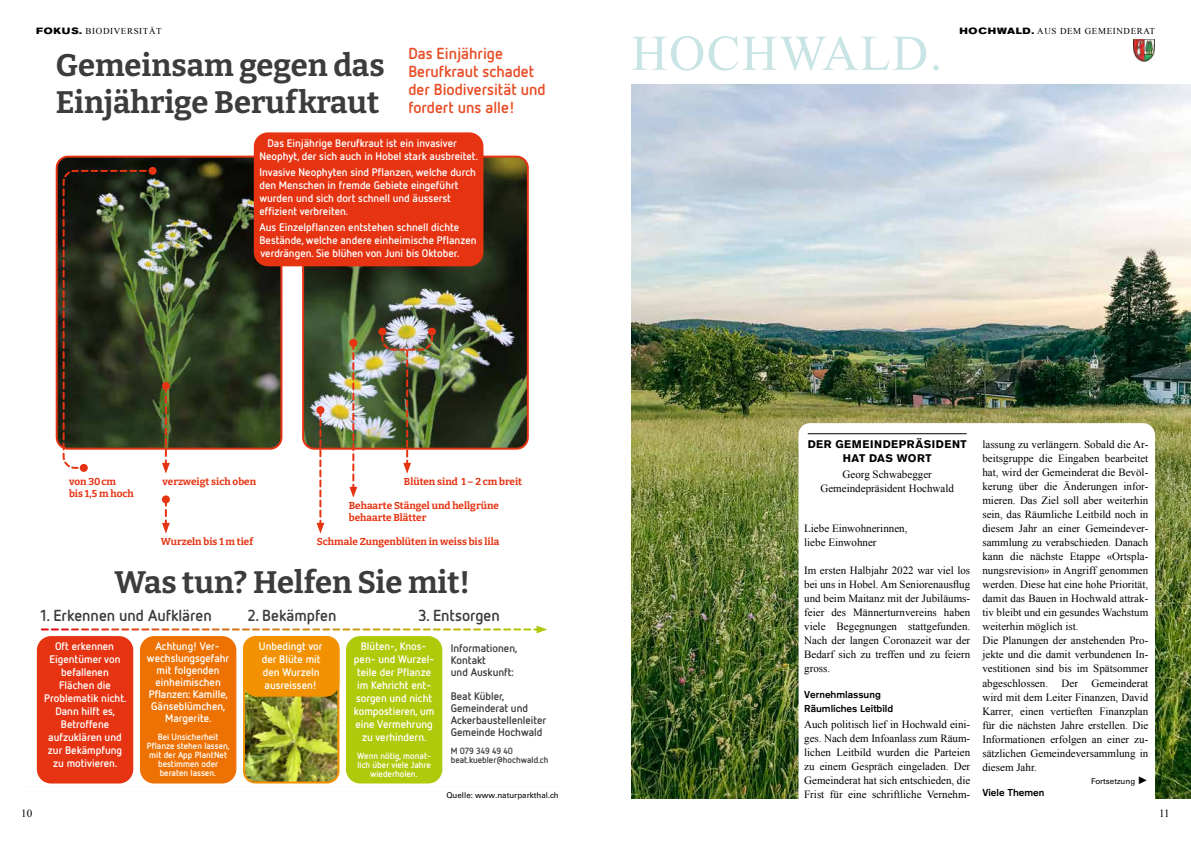
<style>
.page{position:relative;width:1191px;height:842px;background:#fff}
.page>*{position:absolute;margin:0;border:0;box-sizing:border-box;transform-origin:0 0}
.t1{font:50px "Times New Roman";letter-spacing:.03em;color:#c8e4e4}
.t2{font:700 31px/37.2px "Bitter";color:#3c3c3b}
.t3{font:700 16px/18px "Netto OT";color:#e94c24}
.t4{font:700 16px "Netto OT";color:#3c3c3b}
.t5{font:11px/14px "Times New Roman";color:#000}
.t6{font:700 11px/13px "Netto OT";color:#fff}
.t7{font:700 11px/12px "Netto OT";letter-spacing:-.005em;color:#3c3c3b}
.t8{font:700 11px/14px "Akzidenz Grotesk BE";letter-spacing:.05em;color:#000;text-align:center}
.t9{font:700 10px/12px "Bitter";color:#e63312}
.t10{font:10px/14px "BSA Akzidenz Grotesk BQ";color:#000}
.t11{font:700 9px/9px "Netto OT";color:#fff;text-align:center}
.t12{font:9px "Times New Roman";letter-spacing:.07em;color:#000}
.t13{font:700 9px/9px "Netto OT";letter-spacing:-.005em;color:#3c3c3b}
.t14{font:8px "Univers LT";color:#000}
.s1{font-family:"Akzidenz Grotesk BE";font-weight:700;font-stretch:expanded}
.s2{font-family:"Times New Roman";font-size:11px}
</style>
<div class="page">
<img style="left:631px;top:84px;width:560px;height:714px">
<svg style="left:798px;top:423px;width:357px;height:376px"></svg>
<hr style="left:807px;top:433px;width:159px;height:1px;background:#000">
<img style="left:1133px;top:39px;width:21px;height:23px">
<img style="left:244px;top:692px;width:94px;height:90px">
<div style="left:243px;top:636px;width:96px;height:147px;border:2px solid #f39200;border-radius:11px"></div>
<div style="left:243px;top:636px;width:96px;height:61px;background:#f39200;border-radius:14px"></div>
<img style="left:57px;top:157px;width:224px;height:290px">
<div style="left:56px;top:156px;width:226px;height:294px;border:2px solid #e63312;border-radius:11px"></div>
<img style="left:305px;top:157px;width:223px;height:290px">
<div style="left:302px;top:156px;width:227px;height:294px;border:2px solid #e63312;border-radius:11px"></div>
<svg style="left:62px;top:169px;width:93px;height:300px;background:#3c422d"></svg>
<div style="left:80px;top:464px;width:8px;height:8px;background:#e63312;border-radius:50%"></div>
<div style="left:149px;top:167px;width:8px;height:8px;background:#e63312;border-radius:50%"></div>
<svg style="left:378px;top:328px;width:8px;height:8px"></svg>
<div style="left:428px;top:328px;width:8px;height:8px;background:#e63312;border-radius:50%"></div>
<div style="left:316px;top:406px;width:8px;height:8px;background:#e63312;border-radius:50%"></div>
<svg style="left:316px;top:410px;width:8px;height:124px"></svg>
<div style="left:162px;top:495px;width:8px;height:8px;background:#e63312;border-radius:50%"></div>
<svg style="left:162px;top:499px;width:8px;height:35px"></svg>
<img style="left:380px;top:330px;width:54px;height:144px">
<div style="left:254px;top:132px;width:229px;height:134px;background:#e63312;border-radius:14px"></div>
<div style="left:162px;top:382px;width:8px;height:8px;background:#e63312;border-radius:50%"></div>
<svg style="left:162px;top:386px;width:8px;height:88px"></svg>
<div style="left:37px;top:636px;width:96px;height:147px;background:#e63312;border-radius:14px"></div>
<div style="left:140px;top:636px;width:96px;height:147px;background:#ee7203;border-radius:14px"></div>
<div style="left:346px;top:636px;width:96px;height:147px;background:#afca0b;border-radius:14px"></div>
<svg style="left:42px;top:625px;width:505px;height:8px"></svg>
<div style="left:349px;top:339px;width:8px;height:8px;background:#e63312;border-radius:50%"></div>
<svg style="left:349px;top:343px;width:8px;height:155px"></svg>
<p class="t12" style="left:36px;top:25px;width:127px"><span class="s1">FOKUS.</span> BIODIVERSITÄT</p>
<h2 class="t2" style="left:56px;top:46px;width:330px">Gemeinsam gegen das<br>Einjährige Berufkraut</h2>
<h3 class="t3" style="left:408px;top:44px;width:139px">Das Einjährige<br>Berufkraut schadet der Biodiversität und fordert uns alle!</h3>
<p class="t6" style="left:259px;top:136px;width:220px;text-indent:8px">Das Einjährige Berufkraut ist ein invasiver<br>Neophyt, der sich auch in Hobel stark ausbreitet.</p>
<p class="t6" style="left:259px;top:165px;width:218px">Invasive Neophyten sind Pflanzen, welche durch den Menschen in fremde Gebiete eingeführt wurden und sich dort schnell und äusserst effizient verbreiten.</p>
<p class="t6" style="left:259px;top:220px;width:218px">Aus Einzelpflanzen entstehen schnell dichte<br>Bestände, welche andere einheimische Pflanzen verdrängen. Sie blühen von Juni bis Oktober.</p>
<p class="t9" style="left:69px;top:475px;width:66px">von 30cm<br>bis 1,5 m hoch</p>
<p class="t9" style="left:404px;top:475px;width:120px">Blüten sind 1 – 2 cm breit</p>
<p class="t9" style="left:317px;top:535px;width:184px">Schmale Zungenblüten in weiss bis lila</p>
<p class="t9" style="left:163px;top:475px;width:95px">verzweigt sich oben</p>
<p class="t9" style="left:349px;top:499px;width:152px">Behaarte Stängel und hellgrüne behaarte Blätter</p>
<p class="t9" style="left:161px;top:535px;width:94px">Wurzeln bis 1 m tief</p>
<h2 class="t2" style="left:114px;top:563px;width:357px">Was tun? Helfen Sie mit!</h2>
<h3 class="t4" style="left:41px;top:605px;width:173px">1. Erkennen und Aufklären</h3>
<h3 class="t4" style="left:248px;top:605px;width:90px">2. Bekämpfen</h3>
<h3 class="t4" style="left:418px;top:605px;width:83px">3. Entsorgen</h3>
<p class="t7" style="left:451px;top:641px;width:68px">Informationen,<br>Kontakt<br>und Auskunft:</p>
<p class="t7" style="left:451px;top:689px;width:97px">Beat Kübler,<br>Gemeinderat und<br>Ackerbaustellenleiter<br>Gemeinde Hochwald</p>
<p class="t13" style="left:451px;top:746px;width:99px">M 079 349 49 40 beat.kuebler@hochwald.ch</p>
<p class="t6" style="left:354px;top:640px;width:82px;text-align:center">Blüten-, Knos&shy;pen- und Wurzel&shy;teile der Pflanze im Kehricht ent&shy;sorgen und nicht kompostieren, um eine Vermehrung zu verhindern.</p>
<p class="t11" style="left:357px;top:751px;width:75px">Wenn nötig, monat&shy;lich über viele Jahre wiederholen.</p>
<p class="t6" style="left:259px;top:640px;width:65px">Unbedingt vor der Blüte mit den Wurzeln ausreissen!</p>
<p class="t6" style="left:44px;top:640px;width:84px;text-align:center">Oft erkennen<br>Eigentümer von befallenen<br>Flächen die<br>Problematik nicht.<br>Dann hilft es,<br>Betroffene aufzuklären und zur Bekämpfung zu motivieren.</p>
<p class="t6" style="left:147px;top:640px;width:84px;line-height:12px;text-align:center">Achtung! Ver&shy;wechslungsgefahr mit folgenden einheimischen<br>Pflanzen: Kamille,<br>Gänseblümchen,<br>Margerite.</p>
<p class="t11" style="left:147px;top:732px;width:84px">Bei Unsicherheit<br>Pflanze stehen lassen, mit der App PlantNet bestimmen oder beraten lassen.</p>
<p class="t14" style="left:446px;top:791px;width:114px">Quelle: www.naturparkthal.ch</p>
<h1 class="t1" style="left:631px;top:19px;width:312px">HOCHWALD.</h1>
<p class="t12" style="left:959px;top:25px;width:197px"><span class="s1">HOCHWALD.</span> AUS DEM GEMEINDERAT</p>
<p class="t8" style="left:807px;top:438px;width:160px">DER GEMEINDEPRÄSIDENT<br>HAT DAS WORT</p>
<p class="t5" style="left:820px;top:468px;width:135px;text-align:center">Georg Schwabegger<br>Gemeindepräsident Hochwald</p>
<p class="t5" style="left:804px;top:522px;width:105px">Liebe Einwohnerinnen, liebe Einwohner</p>
<p class="t5" style="left:804px;top:564px;width:168px;text-align:justify">Im ersten Halbjahr 2022 war viel los bei uns in Hobel. Am Seniorenausflug und beim Maitanz mit der Jubiläums&shy;feier des Männerturnvereins haben viele Begegnungen stattgefunden.<br>Nach der langen Coronazeit war der Bedarf sich zu treffen und zu feiern gross.</p>
<p class="t10" style="left:804px;top:688px;width:90px">Vernehmlassung<br>Räumliches Leitbild</p>
<p class="t5" style="left:804px;top:717px;width:168px;text-align:justify">Auch politisch lief in Hochwald eini&shy;ges. Nach dem Infoanlass zum Räum&shy;lichen Leitbild wurden die Parteien zu einem Gespräch eingeladen. Der Gemeinderat hat sich entschieden, die Frist für eine schriftliche Vernehm-</p>
<p class="t5" style="left:982px;top:438px;width:167px">lassung zu verlängern. Sobald die Ar&shy;beitsgruppe die Eingaben bearbeitet hat, wird der Gemeinderat die Bevöl&shy;kerung über die Änderungen infor&shy;mieren. Das Ziel soll aber weiterhin sein, das Räumliche Leitbild noch in diesem Jahr an einer Gemeindever&shy;sammlung zu verabschieden. Danach kann die nächste Etappe «Ortspla&shy;nungsrevision» in Angriff genommen werden. Diese hat eine hohe Priorität, damit das Bauen in Hochwald attrak&shy;tiv bleibt und ein gesundes Wachstum weiterhin möglich ist.<br>Die Planungen der anstehenden Pro&shy;jekte und die damit verbundenen In&shy;vestitionen sind bis im Spätsommer abgeschlossen. Der Gemeinderat wird mit dem Leiter Finanzen, David Karrer, einen vertieften Finanzplan für die nächsten Jahre erstellen. Die Informationen erfolgen an einer zu&shy;sätzlichen Gemeindeversammlung in diesem Jahr.</p>
<p class="t14" style="left:1091px;top:777px;width:59px">Fortsetzung <span class="s2">►</span></p>
<p class="t10" style="left:982px;top:786px;width:64px">Viele Themen</p>
<p class="t5" style="left:21px;top:806px;width:12px">10</p>
<p class="t5" style="left:1159px;top:806px;width:12px">11</p>
</div>
